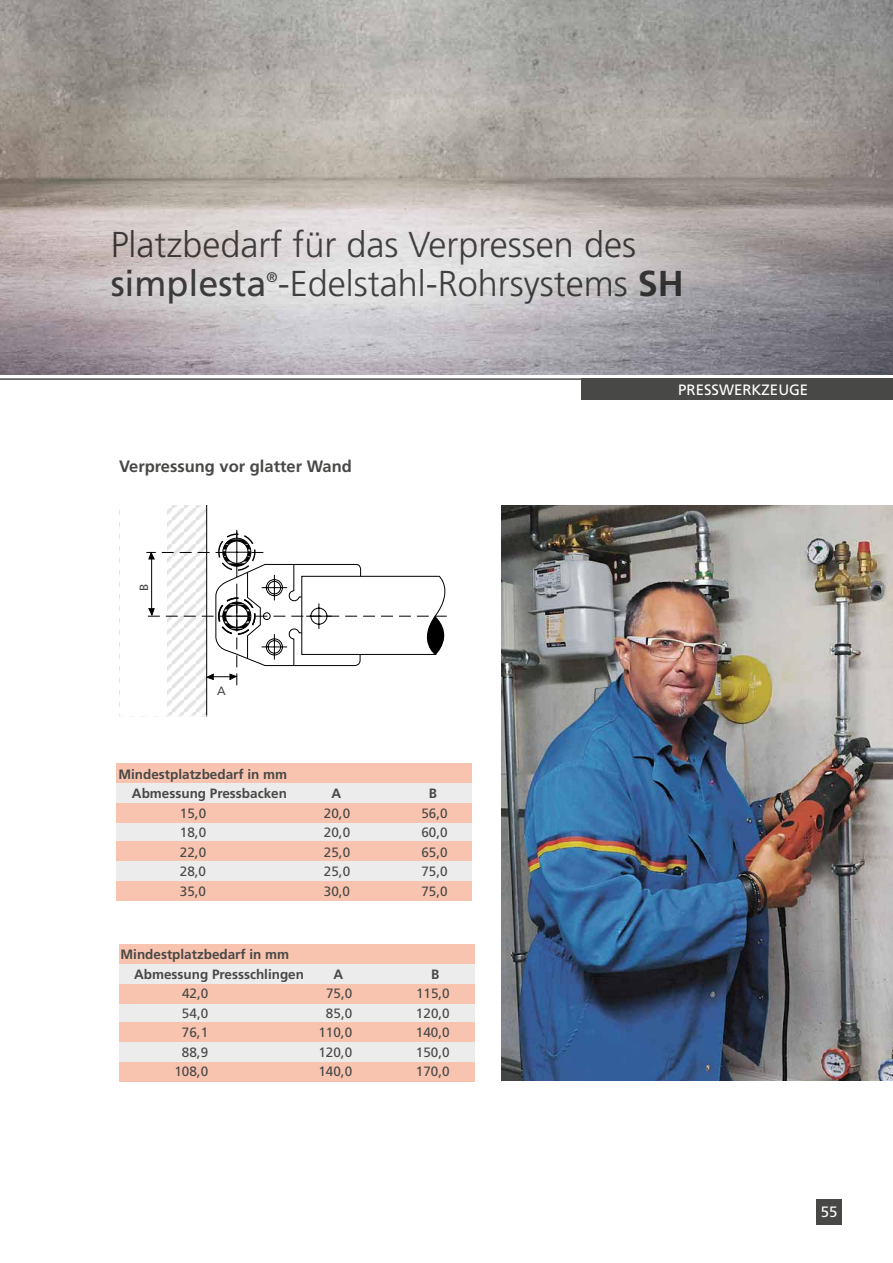
<style>
.page{position:relative;width:893px;height:1263px;background:#fff}
.page>*{position:absolute;margin:0;border:0;box-sizing:border-box;transform-origin:0 0}
.t1{font:300 36px/39px "Frutiger";color:#484847}
.t2{font:700 16.5px "Frutiger";color:#484847}
.t3{font:15px "Frutiger";color:#fff}
.t4{font:13.95px "Frutiger";color:#484847}
.t5{font:13.5px "Frutiger";color:#484847}
.t6{font:700 13.5px/19.5px "Frutiger";color:#484847;text-align:right}
.t7{font:12px "Frutiger";color:#484847}
.s1{font-weight:400}
.s2{font-weight:700}
</style>
<div class="page">
<div style="left:816px;top:1199px;width:26px;height:25px;background:#484847"></div>
<hr style="left:0;top:378px;width:893px;height:2px;background:#484847">
<img style="left:1px;top:0;width:892px;height:374px">
<img style="left:0;top:0;width:1px;height:374px">
<div style="left:581px;top:378px;width:312px;height:22px;background:#484847"></div>
<div style="left:117px;top:764px;width:355px;height:136px;background:#ececec"></div>
<div style="left:119px;top:945px;width:355px;height:136px;background:#ececec"></div>
<div style="left:117px;top:763px;width:355px;height:19px;background:#f9c4af"></div>
<div style="left:119px;top:944px;width:355px;height:19px;background:#f9c4af"></div>
<div style="left:117px;top:803px;width:355px;height:19px;background:#f9c4af"></div>
<div style="left:119px;top:984px;width:355px;height:19px;background:#f9c4af"></div>
<div style="left:117px;top:841px;width:355px;height:20px;background:#f9c4af"></div>
<div style="left:119px;top:1022px;width:355px;height:20px;background:#f9c4af"></div>
<div style="left:117px;top:881px;width:355px;height:19px;background:#f9c4af"></div>
<div style="left:119px;top:1062px;width:355px;height:19px;background:#f9c4af"></div>
<svg style="left:146px;top:505px;width:301px;height:211px"></svg>
<img style="left:502px;top:505px;width:391px;height:575px">
<h1 class="t1" style="left:111px;top:225px;width:575px">Platzbedarf für das Verpressen des <span class="s1">simplesta</span> -Edelstahl-Rohrsystems <span class="s2">SH</span></h1>
<p class="t4" style="left:267px;top:269px;width:13px">®</p>
<p class="t2" style="left:119px;top:456px;width:234px">Verpressung vor glatter Wand</p>
<p class="t7" style="left:137px;top:591px;width:9px;rotate:-90deg">B</p>
<p class="t7" style="left:217px;top:684px;width:10px">A</p>
<p class="t6" style="left:118px;top:764px;width:170px">Mindestplatzbedarf in mm<br>Abmessung Pressbacken</p>
<p class="t6" style="left:331px;top:784px;width:11px">A</p>
<p class="t6" style="left:429px;top:784px;width:10px">B</p>
<p class="t5" style="left:180px;top:805px;width:28px">15,0</p>
<p class="t5" style="left:324px;top:805px;width:28px">20,0</p>
<p class="t5" style="left:421px;top:805px;width:28px">56,0</p>
<p class="t5" style="left:180px;top:825px;width:28px">18,0</p>
<p class="t5" style="left:324px;top:825px;width:28px">20,0</p>
<p class="t5" style="left:421px;top:825px;width:28px">60,0</p>
<p class="t5" style="left:180px;top:844px;width:28px">22,0</p>
<p class="t5" style="left:324px;top:844px;width:28px">25,0</p>
<p class="t5" style="left:421px;top:844px;width:28px">65,0</p>
<p class="t5" style="left:180px;top:864px;width:28px">28,0</p>
<p class="t5" style="left:324px;top:864px;width:28px">25,0</p>
<p class="t5" style="left:421px;top:864px;width:28px">75,0</p>
<p class="t5" style="left:180px;top:883px;width:28px">35,0</p>
<p class="t5" style="left:324px;top:883px;width:28px">30,0</p>
<p class="t5" style="left:421px;top:883px;width:28px">75,0</p>
<p class="t6" style="left:134px;top:944px;width:171px;text-align:left;text-indent:-14px">Mindestplatzbedarf in mm<br>Abmessung Pressschlingen</p>
<p class="t6" style="left:333px;top:964px;width:11px">A</p>
<p class="t6" style="left:431px;top:964px;width:10px">B</p>
<p class="t5" style="left:182px;top:985px;width:28px">42,0</p>
<p class="t5" style="left:326px;top:985px;width:28px">75,0</p>
<p class="t5" style="left:416px;top:985px;width:35px">115,0</p>
<p class="t5" style="left:182px;top:1005px;width:28px">54,0</p>
<p class="t5" style="left:326px;top:1005px;width:28px">85,0</p>
<p class="t5" style="left:416px;top:1005px;width:35px">120,0</p>
<p class="t5" style="left:182px;top:1024px;width:28px">76,1</p>
<p class="t5" style="left:318px;top:1024px;width:35px">110,0</p>
<p class="t5" style="left:416px;top:1024px;width:35px">140,0</p>
<p class="t5" style="left:182px;top:1044px;width:28px">88,9</p>
<p class="t5" style="left:318px;top:1044px;width:35px">120,0</p>
<p class="t5" style="left:416px;top:1044px;width:35px">150,0</p>
<p class="t5" style="left:174px;top:1063px;width:35px">108,0</p>
<p class="t5" style="left:318px;top:1063px;width:35px">140,0</p>
<p class="t5" style="left:416px;top:1063px;width:35px">170,0</p>
<p class="t3" style="left:678px;top:381px;width:132px">PRESSWERKZEUGE</p>
<p class="t3" style="left:821px;top:1202px;width:18px">55</p>
</div>
